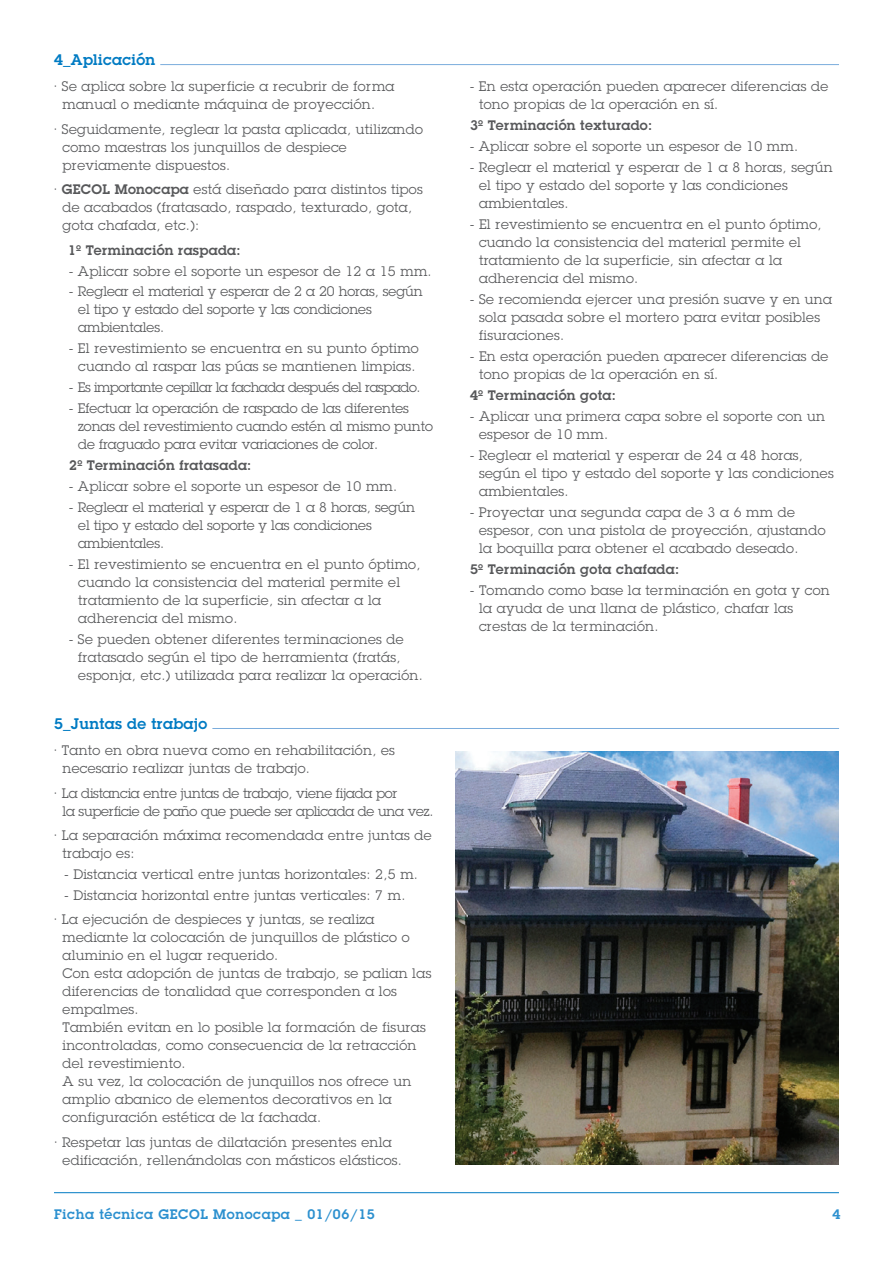
<style>
.page{position:relative;width:893px;height:1263px;background:#fff}
.page>*{position:absolute;margin:0;border:0;box-sizing:border-box;transform-origin:0 0}
.t1{font:600 15px "Lubalin Graph";letter-spacing:.025em;color:#007bc3}
.t2{font:13.5px/18px "Lubalin Graph";letter-spacing:.025em;color:#57585a}
.t3{font:13.5px/18px "Lubalin Graph";color:#57585a}
.t4{font:600 13.5px "Lubalin Graph";letter-spacing:.025em;color:#57585a}
.t5{font:13.5px/18px "Lubalin Graph";letter-spacing:-.015em;color:#57585a}
.t6{font:13.5px "Lubalin Graph";letter-spacing:-.03em;color:#57585a}
.t7{font:600 13.5px "Lubalin Graph";letter-spacing:.05em;color:#2c90cf}
.s1{font-weight:600}
</style>
<div class="page">
<hr style="left:54px;top:1192px;width:785px;height:1px;background:#007bc3">
<img style="left:456px;top:751px;width:383px;height:413px">
<hr style="left:160px;top:64px;width:679px;height:1px;background:#7aacdc">
<hr style="left:212px;top:728px;width:627px;height:1px;background:#7aacdc">
<p class="t1" style="left:54px;top:51px;width:103px">4_Aplicación</p>
<p class="t2" style="left:62px;top:78px;width:333px;text-indent:-9px">· Se aplica sobre la superficie a recubrir de forma manual o mediante máquina de proyección.</p>
<p class="t2" style="left:62px;top:120px;width:362px;text-indent:-9px">· Seguidamente, reglear la pasta aplicada, utilizando como maestras los junquillos de despiece previamente dispuestos.</p>
<p class="t2" style="left:62px;top:180px;width:362px;text-indent:-9px">· <span class="s1">GECOL Monocapa</span> está diseñado para distintos tipos de acabados (fratasado, raspado, texturado, gota, gota chafada, etc.):</p>
<p class="t4" style="left:68px;top:242px;width:174px">1º Terminación raspada:</p>
<p class="t2" style="left:69px;top:262px;width:364px">- Aplicar sobre el soporte un espesor de 12 a 15 mm.</p>
<p class="t3" style="left:78px;top:283px;width:346px;text-indent:-9px">- Reglear el material y esperar de 2 a 20 horas, según el tipo y estado del soporte y las condiciones ambientales.</p>
<p class="t2" style="left:69px;top:340px;width:351px;text-align:center">- El revestimiento se encuentra en su punto óptimo cuando al raspar las púas se mantienen limpias.</p>
<p class="t6" style="left:69px;top:380px;width:353px">- Es importante cepillar la fachada después del raspado.</p>
<p class="t3" style="left:78px;top:400px;width:356px;text-indent:-9px">- Efectuar la operación de raspado de las diferentes zonas del revestimiento cuando estén al mismo punto de fraguado para evitar variaciones de color.</p>
<p class="t4" style="left:69px;top:458px;width:184px">2º Terminación fratasada:</p>
<p class="t2" style="left:69px;top:478px;width:330px">- Aplicar sobre el soporte un espesor de 10 mm.</p>
<p class="t3" style="left:78px;top:499px;width:338px;text-indent:-9px">- Reglear el material y esperar de 1 a 8 horas, según el tipo y estado del soporte y las condiciones ambientales.</p>
<p class="t2" style="left:78px;top:556px;width:344px;text-indent:-9px">- El revestimiento se encuentra en el punto óptimo, cuando la consistencia del material permite el tratamiento de la superficie, sin afectar a la adherencia del mismo.</p>
<p class="t2" style="left:78px;top:631px;width:346px;text-indent:-9px">- Se pueden obtener diferentes terminaciones de fratasado según el tipo de herramienta (fratás, esponja, etc.) utilizada para realizar la operación.</p>
<p class="t1" style="left:54px;top:715px;width:155px">5_Juntas de trabajo</p>
<p class="t2" style="left:62px;top:741px;width:334px;text-indent:-9px">· Tanto en obra nueva como en rehabilitación, es necesario realizar juntas de trabajo.</p>
<p class="t5" style="left:62px;top:784px;width:372px;text-indent:-9px">· La distancia entre juntas de trabajo, viene fijada por<br>la superficie de paño que puede ser aplicada de una vez.</p>
<p class="t2" style="left:62px;top:826px;width:370px;text-indent:-9px">· La separación máxima recomendada entre juntas de trabajo es:</p>
<p class="t2" style="left:65px;top:865px;width:355px">- Distancia vertical entre juntas horizontales: 2,5 m.</p>
<p class="t2" style="left:54px;top:883px;width:353px;line-height:24.5px;text-indent:11px">- Distancia horizontal entre juntas verticales: 7 m. · La ejecución de despieces y juntas, se realiza</p>
<p class="t2" style="left:62px;top:928px;width:370px">mediante la colocación de junquillos de plástico o aluminio en el lugar requerido.<br>Con esta adopción de juntas de trabajo, se palian las diferencias de tonalidad que corresponden a los empalmes.<br>También evitan en lo posible la formación de fisuras incontroladas, como consecuencia de la retracción del revestimiento.<br>A su vez, la colocación de junquillos nos ofrece un amplio abanico de elementos decorativos en la configuración estética de la fachada.</p>
<p class="t2" style="left:63px;top:1133px;width:341px;text-indent:-9px">· Respetar las juntas de dilatación presentes enla edificación, rellenándolas con másticos elásticos.</p>
<p class="t2" style="left:479px;top:78px;width:351px;text-indent:-9px">- En esta operación pueden aparecer diferencias de tono propias de la operación en sí.</p>
<p class="t4" style="left:470px;top:118px;width:184px">3º Terminación texturado:</p>
<p class="t2" style="left:470px;top:138px;width:330px">- Aplicar sobre el soporte un espesor de 10 mm.</p>
<p class="t2" style="left:479px;top:159px;width:355px;text-indent:-9px">- Reglear el material y esperar de 1 a 8 horas, según el tipo y estado del soporte y las condiciones ambientales.</p>
<p class="t2" style="left:479px;top:216px;width:344px;text-indent:-9px">- El revestimiento se encuentra en el punto óptimo, cuando la consistencia del material permite el tratamiento de la superficie, sin afectar a la adherencia del mismo.</p>
<p class="t2" style="left:479px;top:291px;width:354px;text-indent:-9px">- Se recomienda ejercer una presión suave y en una sola pasada sobre el mortero para evitar posibles fisuraciones.</p>
<p class="t2" style="left:479px;top:348px;width:351px;text-indent:-9px">- En esta operación pueden aparecer diferencias de tono propias de la operación en sí.</p>
<p class="t4" style="left:470px;top:388px;width:147px">4º Terminación gota:</p>
<p class="t2" style="left:479px;top:407px;width:347px;text-indent:-9px">- Aplicar una primera capa sobre el soporte con un espesor de 10 mm.</p>
<p class="t2" style="left:479px;top:446px;width:356px;text-indent:-9px">- Reglear el material y esperar de 24 a 48 horas, según el tipo y estado del soporte y las condiciones ambientales.</p>
<p class="t2" style="left:479px;top:503px;width:348px;text-indent:-9px">- Proyectar una segunda capa de 3 a 6 mm de espesor, con una pistola de proyección, ajustando la boquilla para obtener el acabado deseado.</p>
<p class="t4" style="left:470px;top:561px;width:211px">5º Terminación gota chafada:</p>
<p class="t2" style="left:479px;top:581px;width:352px;text-indent:-9px">- Tomando como base la terminación en gota y con la ayuda de una llana de plástico, chafar las crestas de la terminación.</p>
<p class="t7" style="left:54px;top:1206px;width:322px">Ficha técnica GECOL Monocapa _ 01/06/15</p>
<p class="t7" style="left:832px;top:1206px;width:9px">4</p>
</div>
